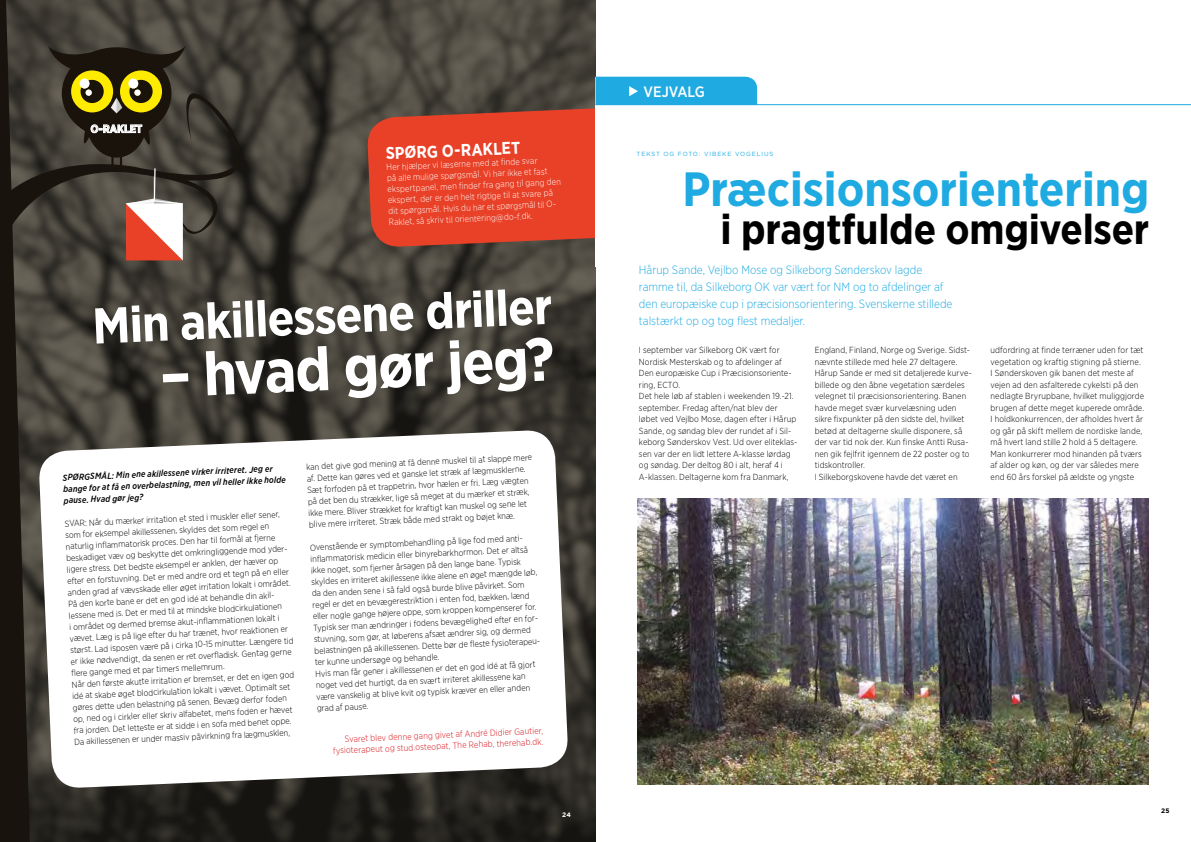
<style>
.page{position:relative;width:1191px;height:842px;background:#fff}
.page>*{position:absolute;margin:0;border:0;box-sizing:border-box;transform-origin:0 0}
.t1{font:700 61.1px "Gotham Narrow";color:#fff}
.t2{font:700 50.3px "Gotham Narrow";color:#fff}
.t3{font:700 48.1px "Gotham Narrow";color:#1faae2}
.t4{font:700 42.1px "Gotham Narrow";letter-spacing:-.005em;color:#000}
.t5{font:700 17px "Gotham Narrow";color:#fff}
.t6{font:500 15px "Gotham Narrow";color:#fff}
.t7{font:300 12px/17px "Gotham Narrow";color:#1faae2}
.t8{font:700 11px "Gotham Narrow";color:#fff}
.t9{font:300 9px/11px "Gotham Narrow";color:#fff}
.t10{font:300 9px/10.9px "Gotham Narrow";color:#d61217;text-align:right}
.t11{font:300 8.8px/11.5px "Gotham Narrow";letter-spacing:.01em;color:#000}
.t12{font:italic 500 8.8px/11.2px "Gotham Narrow";color:#000}
.t13{font:700 6.5px "Gotham";color:#000}
.t14{font:700 6.5px "Gotham";color:#fff}
.t15{font:6px "Gotham";letter-spacing:.15em;color:#1faae2}
</style>
<div class="page">
<img style="left:30px;top:0;width:565px;height:842px">
<svg style="left:0;top:0;width:30px;height:842px;background:#252019"></svg>
<svg style="left:38px;top:429px;width:530px;height:360px"></svg>
<svg style="left:0;top:6px;width:249px;height:271px;background:#3e3a33"></svg>
<svg style="left:48px;top:46px;width:138px;height:214px;background:#5e5039"></svg>
<hr style="left:595px;top:104px;width:596px;height:1px;background:#1faae2">
<img style="left:638px;top:498px;width:510px;height:287px">
<svg style="left:366px;top:77px;width:391px;height:171px"></svg>
<p class="t8" style="left:91px;top:122px;width:51px">O-Raklet</p>
<h3 class="t5" style="left:385px;top:142px;width:13px;rotate:-3deg">SPØRG</h3>
<h3 class="t5" style="left:441px;top:140px;width:32px;rotate:-3deg">O-RAKLE</h3>
<p class="t9" style="left:386px;top:162px;width:175px;rotate:-3deg">Her hjælper vi læserne med at fi nde svar<br>på alle mulige spørgsmål. Vi har ikke et fast ekspertpanel, men fi nder fra gang til gang den ekspert, der er den helt rigtige til at svare på dit spørgsmål. Hvis du har et spørgsmål til O-Raklet, så skriv til orientering@do-f.dk.</p>
<h2 class="t2" style="left:91px;top:296px;width:475px;rotate:-3deg">Min akillessene driller</h2>
<h1 class="t1" style="left:159px;top:335px;width:396px;rotate:-2deg">– hvad gørjeg?</h1>
<p class="t12" style="left:62px;top:473px;width:224px;rotate:-3deg">spørgsmål: Min ene akillessene virkerirriteret. Jeg er bange forat få en overbelastning, men vilhellerikke holde pause. Hvad gørjeg?</p>
<p class="t11" style="left:63px;top:519px;width:226px;rotate:-3deg">SVAR: Når du mærker irritation et sted i muskler eller sener, som for eksempel akillessenen, skyldes det som regel en naturlig infl ammatorisk proces. Den har til formål at fjerne beskadiget væv og beskytte det omkringliggende mod yder&shy;ligere stress. Det bedste eksempel er anklen, der hæver op efter en forstuvning. Det er med andre ord et tegn på en eller anden grad af vævsskade eller øget irritation lokalt i området.<br>På den korte bane er det en god idé at behandle din akil&shy;lessene med is. Det er med til at mindske blodcirkulationen<br>i området og dermed bremse akut-infl ammationen lokalt i vævet. Læg is på lige efter du har trænet, hvor reaktionen er størst. Lad isposen være på i cirka 10-15 minutter. Længere tid er ikke nødvendigt, da senen er ret overfl adisk. Gentag gerne fl ere gange med et par timers mellemrum.<br>Når den første akutte irritation er bremset, er det en igen god idé at skabe øget blodcirkulation lokalt i vævet. Optimalt set gøres dette uden belastning på senen. Bevæg derfor foden op, ned og i cirkler eller skriv alfabetet, mens foden er hævet fra jorden. Det letteste er at sidde i en sofa med benet oppe.<br>Da akillessenen er under massiv påvirkning fra lægmusklen,</p>
<p class="t11" style="left:306px;top:462px;width:228px;rotate:-3deg">kan det give god mening at få denne muskel til at slappe mere af. Dette kan gøres ved et ganske let stræk af lægmusklerne.<br>Sæt forfoden på et trappetrin, hvor hælen er fri. Læg vægten på det ben du strækker, lige så meget at du mærker et stræk, ikke mere. Bliver strækket for kraftigt kan muskel og sene let blive mere irriteret. Stræk både med strakt og bøjet knæ.</p>
<p class="t11" style="left:309px;top:542px;width:229px;rotate:-3deg">Ovenstående er symptombehandling på lige fod med anti-<br>infl ammatorisk medicin eller binyrebarkhormon. Det er altså ikke noget, som fjerner årsagen på den lange bane. Typisk skyldes en irriteret akillessene ikke alene en øget mængde løb, da den anden sene i så fald også burde blive påvirket. Som regel er det en bevægerestriktion i enten fod, bækken, lænd eller nogle gange højere oppe, som kroppen kompenserer for.<br>Typisk ser man ændringer i fodens bevægelighed efter en for&shy;stuvning, som gør, at løberens afsæt ændrer sig, og dermed belastningen på akillessenen. Dette bør de fl este fysioterapeu&shy;ter kunne undersøge og behandle.</p>
<p class="t11" style="left:315px;top:669px;width:222px;rotate:-3deg">Hvis man får gener i akillessenen er det en god idé at få gjort noget ved det hurtigt, da en svært irriteret akillessene kan være vanskelig at blive kvit og typisk kræver en eller anden grad af pause.</p>
<p class="t10" style="left:332px;top:735px;width:212px;rotate:-3deg">Svaret blev denne gang givet af André Didier Gautier, fysioterapeut og stud.osteopat, The Rehab, therehab.dk.</p>
<p class="t14" style="left:562px;top:810px;width:10px">24</p>
<h3 class="t6" style="left:643px;top:82px;width:63px">VEJVALG</h3>
<p class="t15" style="left:636px;top:150px;width:138px">TEKST OG FOTO: VIB EKE VOGELIUS</p>
<h3 class="t3" style="left:682px;top:158px;width:468px">Præcisionsorientering</h3>
<h3 class="t4" style="left:720px;top:202px;width:430px">i pragtfulde omgivelser</h3>
<h3 class="t7" style="left:639px;top:261px;width:315px">Hårup Sande, Vejlbo Mose og Silkeborg Sønderskov lagde ramme til, da Silkeborg OK var vært for NM og to afdelinger af den europæiske cup i præcisionsorientering. Svenskerne stillede talstærkt op og tog flest medaljer.</h3>
<p class="t11" style="left:639px;top:344px;width:160px">I september var Silkeborg OK vært for Nordisk Mesterskab og to afdelinger af Den europæiske Cup i Præcisionsoriente&shy;ring, ECTO.<br>Det hele løb af stablen i weekenden 19.-21. september. Fredag aften/nat blev der løbet ved Vejlbo Mose, dagen efter i Hårup Sande, og søndag blev der rundet af i Sil&shy;keborg Sønderskov Vest. Ud over eliteklas&shy;sen var der en lidt lettere A-klasse lørdag og søndag. Der deltog 80 i alt, heraf 4 i A-klassen. Deltagerne kom fra Danmark,</p>
<p class="t11" style="left:814px;top:344px;width:158px">England, Finland, Norge og Sverige. Sidst&shy;nævnte stillede med hele 27 deltagere.<br>Hårup Sande er med sit detaljerede kurve&shy;billede og den åbne vegetation særdeles velegnet til præcisionsorientering. Banen havde meget svær kurvelæsning uden sikre fixpunkter på den sidste del, hvilket betød at deltagerne skulle disponere, så der var tid nok der. Kun finske Antti Rusa&shy;nen gik fejlfrit igennem de 22 poster og to tidskontroller.<br>I Silkeborgskovene havde det været en</p>
<p class="t11" style="left:990px;top:344px;width:155px">udfordring at finde terræner uden for tæt vegetation og kraftig stigning på stierne.<br>I Sønderskoven gik banen det meste af vejen ad den asfalterede cykelsti på den nedlagte Bryrupbane, hvilket muliggjorde brugen af dette meget kuperede område.<br>I holdkonkurrencen, der afholdes hvert år og går på skift mellem de nordiske lande, må hvert land stille 2 hold á 5 deltagere.<br>Man konkurrerer mod hinanden på tværs af alder og køn, og der var således mere end 60 års forskel på ældste og yngste</p>
<p class="t13" style="left:1161px;top:806px;width:10px">25</p>
</div>
